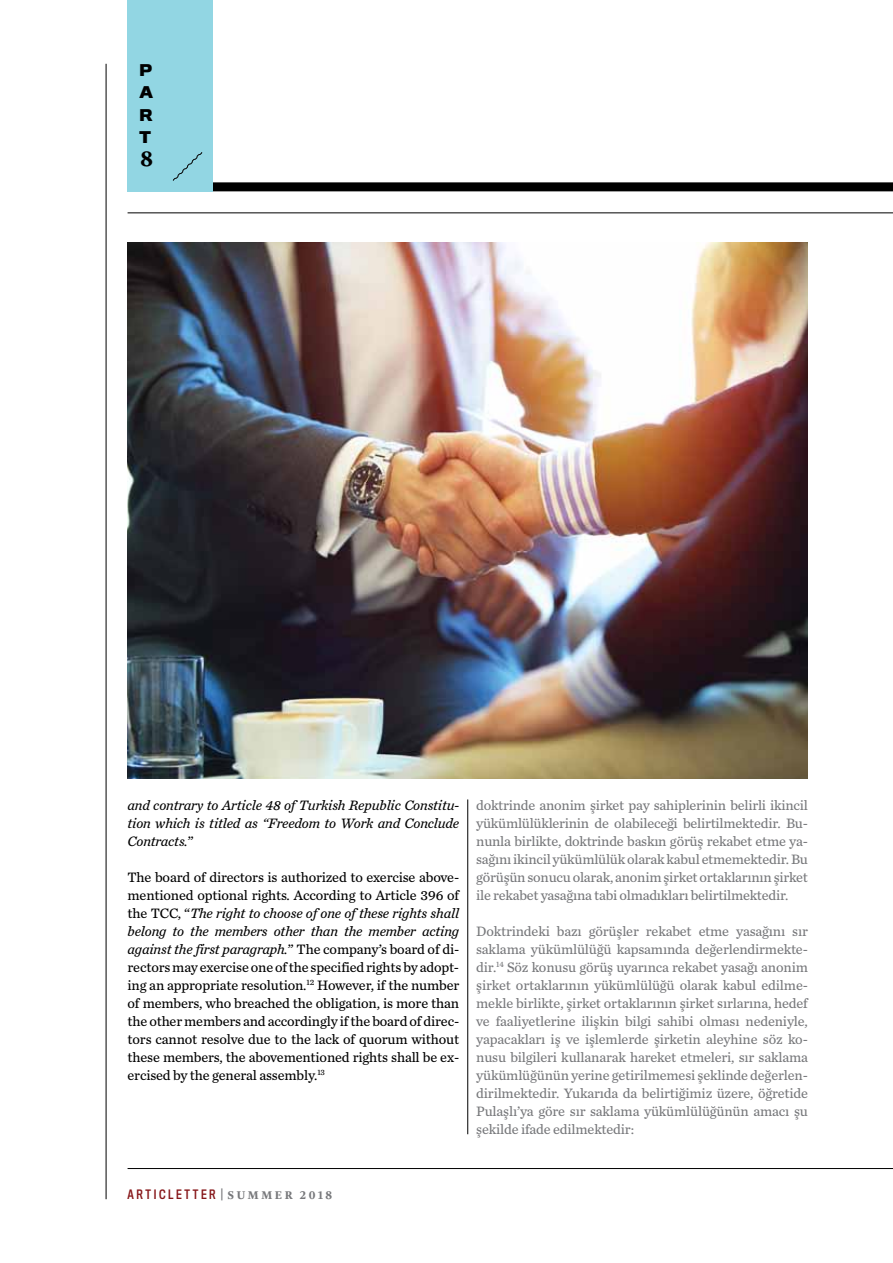
<style>
.page{position:relative;width:893px;height:1263px;background:#fff}
.page>*{position:absolute;margin:0;border:0;box-sizing:border-box;transform-origin:0 0}
.t1{font:900 22.5px "Whitman Display";color:#000}
.t2{font:700 15px/22.5px "Titling Gothic FB Normal";color:#000;text-align:justify}
.t3{font:14.25px/18px "Chronicle Text G3";letter-spacing:-.015em;color:#77787b;text-align:justify}
.t4{font:14.25px/18px "Chronicle Text G3";letter-spacing:-.01em;color:#000;text-align:justify}
.t5{font:italic 14.25px/18px "Chronicle Text G3";letter-spacing:-.01em;color:#000;text-align:justify}
.t6{font:12px "Titling Gothic FB Cond Standard";letter-spacing:.215em;color:#87171a}
.s1{font-style:normal}
.s2{font-style:italic}
.s3{color:#77787b}
.s4{font-family:"Whitman Display";font-weight:900;color:#77787b}
</style>
<div class="page">
<div style="left:186px;top:182px;width:707px;height:9px;background:#000"></div>
<hr style="left:106px;top:64px;width:1px;height:1135px;background:#000">
<hr style="left:128px;top:213px;width:765px;height:1px;background:#000">
<div style="left:128px;top:0;width:85px;height:191px;background:#92d6e3"></div>
<hr style="left:128px;top:1168px;width:765px;height:1px;background:#000">
<svg style="left:173px;top:152px;width:29px;height:29px"></svg>
<hr style="left:467px;top:799px;width:1px;height:335px;background:#000">
<img style="left:128px;top:242px;width:680px;height:536px">
<p class="t2" style="left:139px;top:58px;width:15px">P A R T</p>
<h1 class="t1" style="left:141px;top:145px;width:14px">8</h1>
<p class="t5" style="left:128px;top:795px;width:333px">and contrary to Article 48 of Turkish Republic Constitu&shy;tion which is titled as “Freedom to Work and Conclude Contracts.<span class="s1">”</span></p>
<p class="t4" style="left:128px;top:867px;width:333px">The board of directors is authorized to exercise above&shy;mentioned optional rights. According to Article 396 of the TCC, “<span class="s2">The right to choose of one of these rights shall belong to the members other than the member acting against the first paragraph.</span>” The company’s board of di&shy;rectors may exercise one of the specified rights by adopt&shy;ing an appropriate resolution.<sup>12</sup> However, if the number of members, who breached the obligation, is more than the other members and accordingly if the board of direc&shy;tors cannot resolve due to the lack of quorum without these members, the abovementioned rights shall be ex&shy;ercised by the general assembly.<sup>13</sup></p>
<p class="t3" style="left:476px;top:795px;width:333px">doktrinde anonim şirket pay sahiplerinin belirli ikincil yükümlülüklerinin de olabileceği belirtilmektedir. Bu&shy;nunla birlikte, doktrinde baskın görüş rekabet etme ya&shy;sağını ikincil yükümlülük olarak kabul etmemektedir. Bu görüşün sonucu olarak, anonim şirket ortaklarının şirket ile rekabet yasağına tabi olmadıkları belirtilmektedir.</p>
<p class="t3" style="left:476px;top:921px;width:333px">Doktrindeki bazı görüşler rekabet etme yasağını sır saklama yükümlülüğü kapsamında değerlendirmekte&shy;dir.<sup>14</sup> Söz konusu görüş uyarınca rekabet yasağı anonim şirket ortaklarının yükümlülüğü olarak kabul edilme&shy;mekle birlikte, şirket ortaklarının şirket sırlarına, hedef ve faaliyetlerine ilişkin bilgi sahibi olması nedeniyle, yapacakları iş ve işlemlerde şirketin aleyhine söz ko&shy;nusu bilgileri kullanarak hareket etmeleri, sır saklama yükümlüğünün yerine getirilmemesi şeklinde değerlen&shy;dirilmektedir. Yukarıda da belirtiğimiz üzere, öğretide Pulaşlı’ya göre sır saklama yükümlülüğünün amacı şu şekilde ifade edilmektedir:</p>
<p class="t6" style="left:128px;top:1187px;width:206px">ARTICLETTER <span class="s3">|</span> <span class="s4">SUMMER 2018</span></p>
</div>
